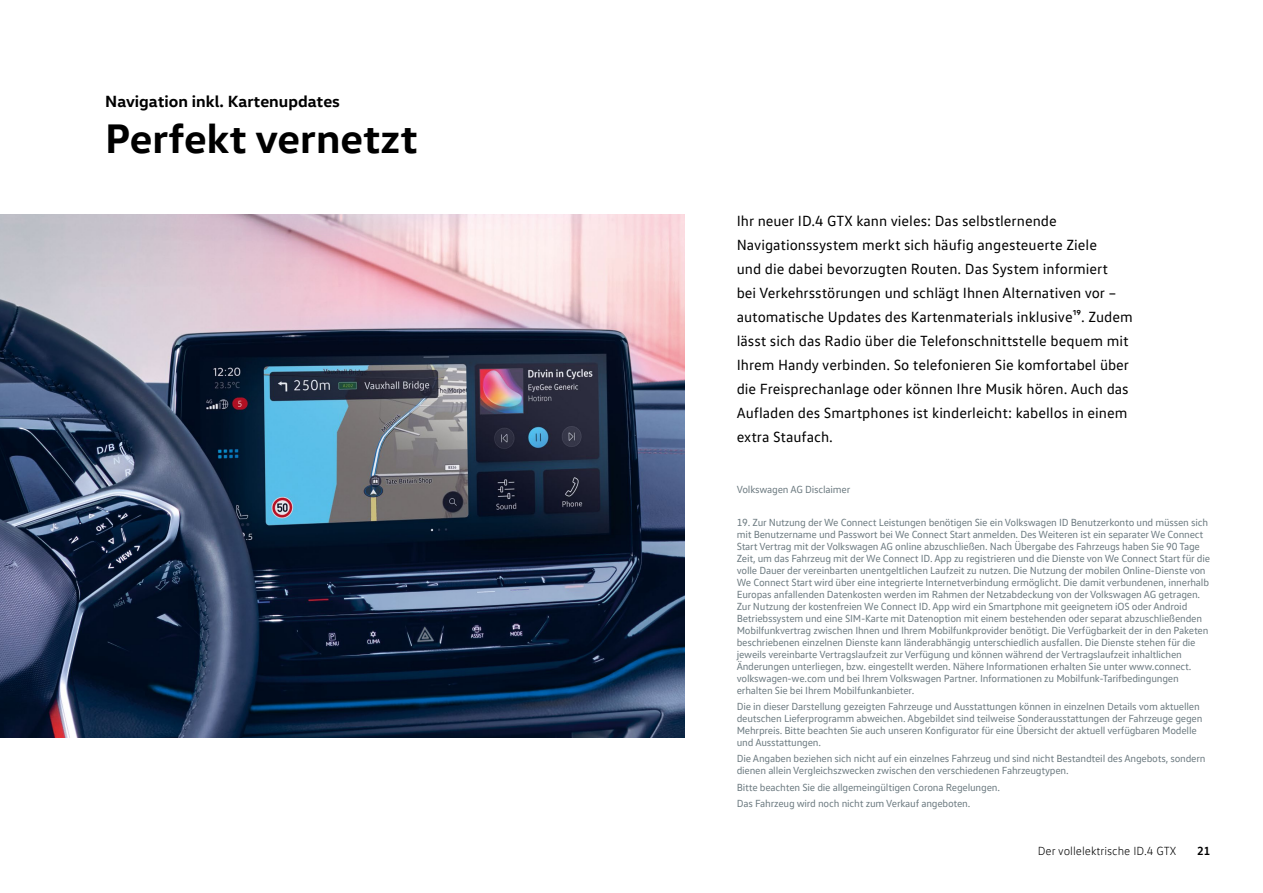
<style>
.page{position:relative;width:1263px;height:893px;background:#fff}
.page>*{position:absolute;margin:0;border:0;box-sizing:border-box;transform-origin:0 0}
.t1{font:700 42px "VW Head";color:#000}
.t2{font:700 16.5px "VW Head";color:#000}
.t3{font:15px/24px "VW Text";color:#000}
.t4{font:300 12px "VW Text";color:#000}
.t5{font:700 12px "VW Text";color:#000}
.t6{font:10.5px/12px "VW Text";letter-spacing:-.02em;color:#6d7b81}
</style>
<div class="page">
<img style="left:0;top:214px;width:684px;height:523px">
<h2 class="t2" style="left:105px;top:90px;width:236px">Navigation inkl. Kartenupdates</h2>
<h1 class="t1" style="left:105px;top:111px;width:314px">Perfekt vernetzt</h1>
<p class="t3" style="left:737px;top:208px;width:397px">Ihr neuer ID.4 GTX kann vieles: Das selbstlernende Navigationssystem merkt sich häufig angesteuerte Ziele<br>und die dabei bevorzugten Routen. Das System informiert<br>bei Verkehrsstörungen und schlägt Ihnen Alternativen vor – automatische Updates des Kartenmaterials inklusive¹⁹. Zudem lässt sich das Radio über die Telefonschnittstelle bequem mit Ihrem Handy verbinden. So telefonieren Sie komfortabel über die Freisprechanlage oder können Ihre Musik hören. Auch das Aufladen des Smartphones ist kinderleicht: kabellos in einem extra Staufach.</p>
<p class="t6" style="left:737px;top:483px;width:115px">Volkswagen AG Disclaimer</p>
<p class="t6" style="left:737px;top:516px;width:475px">19. Zur Nutzung der We Connect Leistungen benötigen Sie ein Volkswagen ID Benutzerkonto und müssen sich mit Benutzername und Passwort bei We Connect Start anmelden. Des Weiteren ist ein separater We Connect Start Vertrag mit der Volkswagen AG online abzuschließen. Nach Übergabe des Fahrzeugs haben Sie 90 Tage Zeit, um das Fahrzeug mit der We Connect ID. App zu registrieren und die Dienste von We Connect Start für die volle Dauer der vereinbarten unentgeltlichen Laufzeit zu nutzen. Die Nutzung der mobilen Online-Dienste von We Connect Start wird über eine integrierte Internetverbindung ermöglicht. Die damit verbundenen, innerhalb Europas anfallenden Datenkosten werden im Rahmen der Netzabdeckung von der Volkswagen AG getragen.<br>Zur Nutzung der kostenfreien We Connect ID. App wird ein Smartphone mit geeignetem iOS oder Android Betriebssystem und eine SIM-Karte mit Datenoption mit einem bestehenden oder separat abzuschließenden Mobilfunkvertrag zwischen Ihnen und Ihrem Mobilfunkprovider benötigt. Die Verfügbarkeit der in den Paketen beschriebenen einzelnen Dienste kann länderabhängig unterschiedlich ausfallen. Die Dienste stehen für die jeweils vereinbarte Vertragslaufzeit zur Verfügung und können während der Vertragslaufzeit inhaltlichen Änderungen unterliegen, bzw. eingestellt werden. Nähere Informationen erhalten Sie unter www.connect. volkswagen-we.com und bei Ihrem Volkswagen Partner. Informationen zu Mobilfunk-Tarifbedingungen erhalten Sie bei Ihrem Mobilfunkanbieter.</p>
<p class="t6" style="left:737px;top:700px;width:467px">Die in dieser Darstellung gezeigten Fahrzeuge und Ausstattungen können in einzelnen Details vom aktuellen deutschen Lieferprogramm abweichen. Abgebildet sind teilweise Sonderausstattungen der Fahrzeuge gegen Mehrpreis. Bitte beachten Sie auch unseren Konfigurator für eine Übersicht der aktuell verfügbaren Modelle und Ausstattungen.</p>
<p class="t6" style="left:737px;top:752px;width:470px">Die Angaben beziehen sich nicht auf ein einzelnes Fahrzeug und sind nicht Bestandteil des Angebots, sondern dienen allein Vergleichszwecken zwischen den verschiedenen Fahrzeugtypen.</p>
<p class="t6" style="left:737px;top:779px;width:265px;line-height:16.2px">Bitte beachten Sie die allgemeingültigen Corona Regelungen.<br>Das Fahrzeug wird noch nicht zum Verkauf angeboten.</p>
<p class="t4" style="left:1038px;top:843px;width:140px">Der vollelektrische ID.4 GTX</p>
<p class="t5" style="left:1197px;top:843px;width:15px">21</p>
</div>
